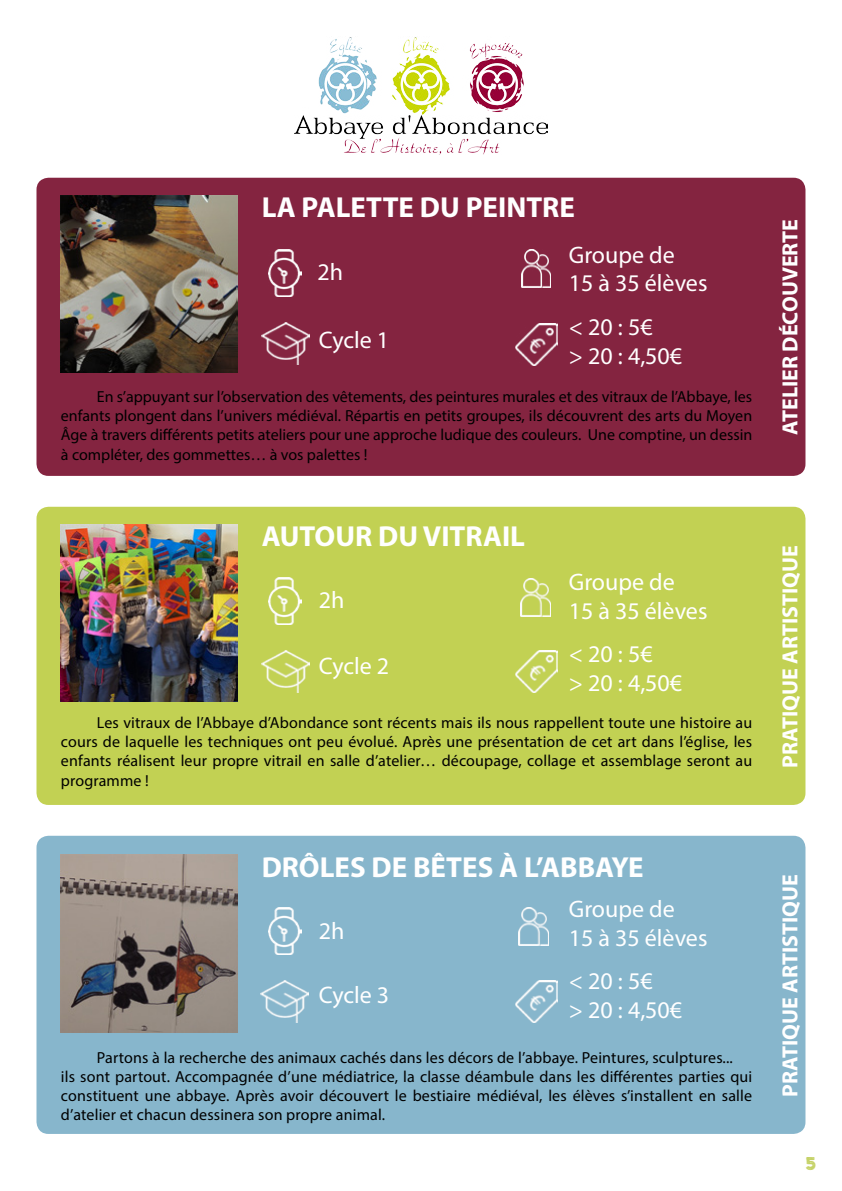
<style>
.page{position:relative;width:842px;height:1191px;background:#fff}
.page>*{position:absolute;margin:0;border:0;box-sizing:border-box;transform-origin:0 0}
.t1{font:700 29px "Myriad Pro";color:#fff}
.t2{font:24px/28.8px "Myriad Pro";color:#fff}
.t3{font:700 22px "Myriad Pro";color:#fff}
.t4{font:20px "BEACHWORKS Regular";color:#c5d267}
.t5{font:16px/19.2px "Myriad Pro";letter-spacing:.01em;color:#000;text-align:justify}
</style>
<div class="page">
<div style="left:36px;top:178px;width:769px;height:298px;background:#842440;border-radius:12px"></div>
<div style="left:36px;top:507px;width:769px;height:298px;background:#c2d153;border-radius:12px"></div>
<div style="left:36px;top:835px;width:769px;height:299px;background:#87b6cc;border-radius:12px"></div>
<img style="left:268px;top:249px;width:33px;height:48px">
<img style="left:269px;top:577px;width:33px;height:47px">
<img style="left:268px;top:907px;width:33px;height:47px">
<img style="left:521px;top:250px;width:29px;height:37px">
<img style="left:521px;top:579px;width:29px;height:37px">
<img style="left:519px;top:907px;width:29px;height:38px">
<img style="left:262px;top:322px;width:47px;height:42px">
<img style="left:261px;top:651px;width:48px;height:42px">
<img style="left:261px;top:980px;width:48px;height:42px">
<img style="left:515px;top:324px;width:42px;height:41px">
<img style="left:515px;top:651px;width:42px;height:41px">
<img style="left:515px;top:980px;width:42px;height:42px">
<img style="left:294px;top:37px;width:254px;height:118px">
<img style="left:61px;top:855px;width:176px;height:177px">
<img style="left:61px;top:196px;width:176px;height:176px">
<img style="left:61px;top:524px;width:176px;height:177px">
<h1 class="t1" style="left:262px;top:189px;width:315px">LA PALETTE DU PEINTRE</h1>
<h2 class="t2" style="left:317px;top:257px;width:27px">2h</h2>
<h2 class="t2" style="left:319px;top:325px;width:72px">Cycle 1</h2>
<h2 class="t2" style="left:569px;top:240px;width:140px">Groupe de<br>15 à 35 élèves</h2>
<h2 class="t2" style="left:569px;top:312px;width:115px">&lt; 20 : 5€<br>&gt; 20 : 4,50€</h2>
<p class="t5" style="left:61px;top:387px;width:693px;text-indent:36px">En s’appuyant sur l’observation des vêtements, des peintures murales et des vitraux de l’Abbaye, les enfants plongent dans l’univers médiéval. Répartis en petits groupes, ils découvrent des arts du Moyen Âge à travers différents petits ateliers pour une approche ludique des couleurs. Une comptine, un dessin à compléter, des gommettes… à vos palettes !</p>
<h1 class="t1" style="left:262px;top:517px;width:265px">AUTOUR DU VITRAIL</h1>
<h2 class="t2" style="left:319px;top:585px;width:27px">2h</h2>
<h2 class="t2" style="left:319px;top:651px;width:72px">Cycle 2</h2>
<h2 class="t2" style="left:569px;top:567px;width:140px">Groupe de<br>15 à 35 élèves</h2>
<h2 class="t2" style="left:569px;top:639px;width:115px">&lt; 20 : 5€<br>&gt; 20 : 4,50€</h2>
<p class="t5" style="left:61px;top:713px;width:693px;text-indent:36px">Les vitraux de l’Abbaye d’Abondance sont récents mais ils nous rappellent toute une histoire au cours de laquelle les techniques ont peu évolué. Après une présentation de cet art dans l’église, les enfants réalisent leur propre vitrail en salle d’atelier… découpage, collage et assemblage seront au programme !</p>
<h1 class="t1" style="left:262px;top:848px;width:384px">DRÔLES DE BÊTES À L’ABBAYE</h1>
<h2 class="t2" style="left:319px;top:916px;width:27px">2h</h2>
<h2 class="t2" style="left:319px;top:980px;width:72px">Cycle 3</h2>
<h2 class="t2" style="left:569px;top:894px;width:140px">Groupe de<br>15 à 35 élèves</h2>
<h2 class="t2" style="left:569px;top:966px;width:115px">&lt; 20 : 5€<br>&gt; 20 : 4,50€</h2>
<p class="t5" style="left:61px;top:1047px;width:693px;text-align:left;text-indent:36px">Partons à la recherche des animaux cachés dans les décors de l’abbaye. Peintures, sculptures...<br>ils sont partout. Accompagnée d’une médiatrice, la classe déambule dans les différentes parties qui constituent une abbaye. Après avoir découvert le bestiaire médiéval, les élèves s’installent en salle d’atelier et chacun dessinera son propre animal.</p>
<h3 class="t3" style="left:776px;top:435px;width:218px;rotate:-90deg">ATELIER DÉCOUVERTE</h3>
<h3 class="t3" style="left:776px;top:767px;width:224px;rotate:-90deg">PRATIQUE ARTISTIQUE</h3>
<h3 class="t3" style="left:776px;top:1096px;width:224px;rotate:-90deg">PRATIQUE ARTISTIQUE</h3>
<p class="t4" style="left:805px;top:1151px;width:12px">5</p>
</div>
